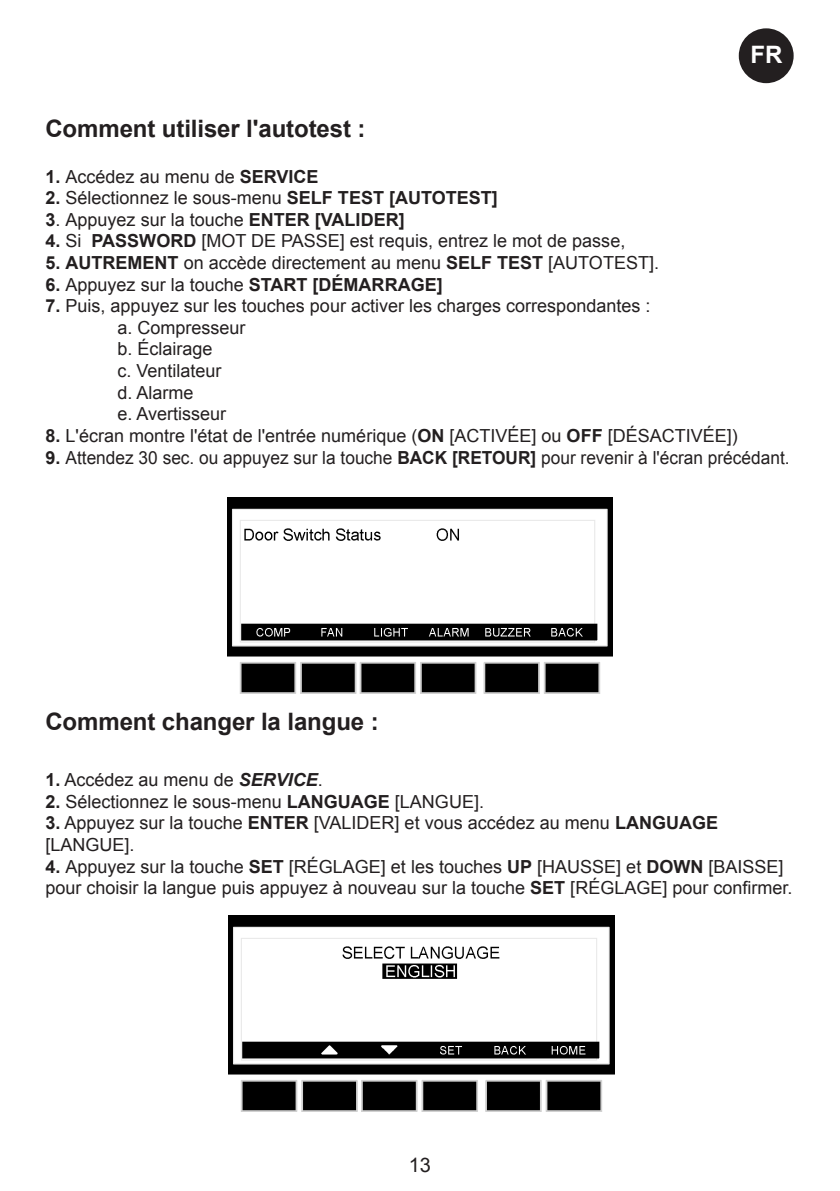
<style>
.page{position:relative;width:840px;height:1191px;background:#fff}
.page>*{position:absolute;margin:0;border:0;box-sizing:border-box;transform-origin:0 0}
.Mellem_12{font:700 24px "Arial";letter-spacing:-.005em;color:#231f20}
.t1{font:700 24px "Arial";color:#fff}
.t2{font:20px "Arial";color:#231f20}
.Brød_9_hæng_1{font:18px "Arial";color:#231f20}
.Brød_9{font:18px/21.6px "Arial";color:#231f20}
.Brød_9_hæng_1-2{font:18px "Arial";color:#231f20;scale:.96 1}
.Brød_9_hæng_1-3{font:700 18px "Arial";color:#231f20}
.s1{font-weight:700}
.s2{font-weight:400}
.s3{font-weight:700;font-style:italic}
</style>
<div class="page">
<div style="left:738px;top:28px;width:55px;height:55px;background:#231f20;border-radius:50%"></div>
<img style="left:227px;top:497px;width:385px;height:196px">
<img style="left:228px;top:916px;width:386px;height:195px">
<h1 class="t1" style="left:750px;top:39px;width:33px">FR</h1>
<p class="Mellem_12" style="left:45px;top:112px;width:321px">Comment utiliser l'autotest :</p>
<p class="Brød_9_hæng_1" style="left:45px;top:164px;width:274px"><span class="s1">1.</span> Accédez au menu de <span class="s1">SERVICE</span></p>
<p class="Brød_9_hæng_1" style="left:45px;top:186px;width:453px"><span class="s1">2.</span> Sélectionnez le sous-menu <span class="s1">SELF TEST [AUTOTEST]</span></p>
<p class="Brød_9_hæng_1" style="left:45px;top:208px;width:360px"><span class="s1">3</span>. Appuyez sur la touche <span class="s1">ENTER [VALIDER]</span></p>
<p class="Brød_9_hæng_1" style="left:45px;top:229px;width:581px"><span class="s1">4.</span> Si <span class="s1">PASSWORD</span> [MOT DE PASSE] est requis, entrez le mot de passe,</p>
<p class="Brød_9_hæng_1" style="left:45px;top:251px;width:614px"><span class="s1">5. AUTREMENT</span> on accède directement au menu <span class="s1">SELF TEST</span> [AUTOTEST].</p>
<p class="Brød_9_hæng_1-3" style="left:45px;top:272px;width:398px">6. <span class="s2">Appuyez sur la touche</span> START [DÉMARRAGE]</p>
<p class="Brød_9_hæng_1" style="left:45px;top:294px;width:606px"><span class="s1">7.</span> Puis, appuyez sur les touches pour activer les charges correspondantes :</p>
<p class="Brød_9" style="left:117px;top:317px;width:130px">a. Compresseur</p>
<p class="Brød_9" style="left:117px;top:338px;width:97px">b. Éclairage</p>
<p class="Brød_9" style="left:117px;top:360px;width:106px">c. Ventilateur</p>
<p class="Brød_9" style="left:117px;top:382px;width:78px">d. Alarme</p>
<p class="Brød_9" style="left:117px;top:403px;width:110px">e. Avertisseur</p>
<p class="Brød_9_hæng_1" style="left:45px;top:424px;width:693px"><span class="s1">8.</span> L'écran montre l'état de l'entrée numérique (<span class="s1">ON</span> [ACTIVÉE] ou <span class="s1">OFF</span> [DÉSACTIVÉE])</p>
<p class="Brød_9_hæng_1-2" style="left:45px;top:445px;width:776px"><span class="s1">9.</span> Attendez 30 sec. ou appuyez sur la touche <span class="s1">BACK [RETOUR]</span> pour revenir à l'écran précédant.</p>
<p class="Mellem_12" style="left:45px;top:705px;width:334px">Comment changer la langue :</p>
<p class="Brød_9" style="left:45px;top:769px;width:279px"><span class="s1">1.</span> Accédez au menu de <span class="s3">SERVICE</span>.</p>
<p class="Brød_9" style="left:45px;top:791px;width:440px"><span class="s1">2.</span> Sélectionnez le sous-menu <span class="s1">LANGUAGE</span> [LANGUE].</p>
<p class="Brød_9" style="left:45px;top:812px;width:673px"><span class="s1">3.</span> Appuyez sur la touche <span class="s1">ENTER</span> [VALIDER] et vous accédez au menu <span class="s1">LANGUAGE </span>[LANGUE].</p>
<p class="Brød_9" style="left:45px;top:855px;width:748px"><span class="s1">4.</span> Appuyez sur la touche <span class="s1">SET</span> [RÉGLAGE] et les touches <span class="s1">UP</span> [HAUSSE] et <span class="s1">DOWN</span> [BAISSE] pour choisir la langue puis appuyez à nouveau sur la touche <span class="s1">SET</span> [RÉGLAGE] pour confirmer.</p>
<p class="t2" style="left:408px;top:1151px;width:24px">13</p>
</div>
